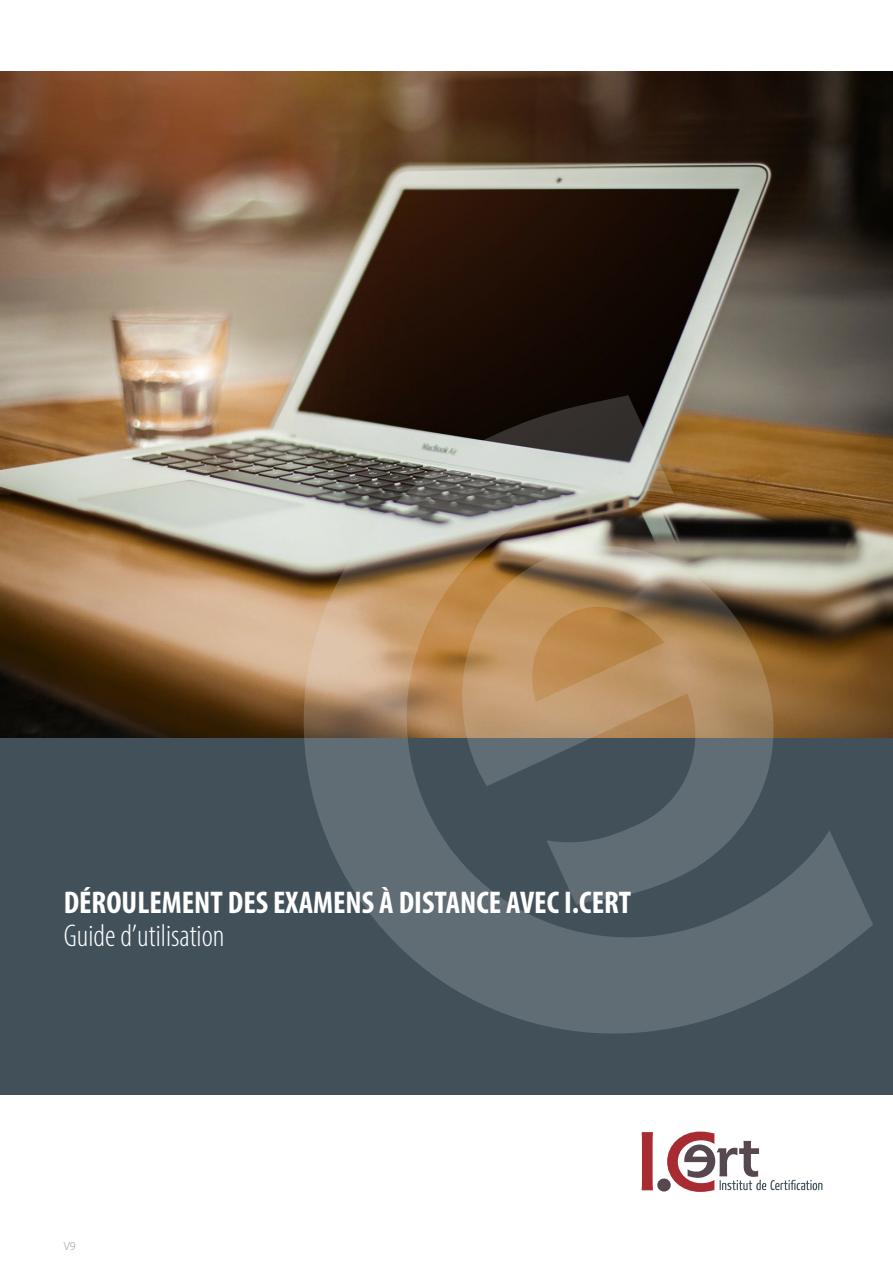
<style>
.page{position:relative;width:893px;height:1263px;background:#fff}
.page>*{position:absolute;margin:0;border:0;box-sizing:border-box;transform-origin:0 0}
.Titre_paragraphe{font:700 condensed 31.5px "Myriad Pro";color:#fff}
.Titre_paragraphe-2{font:300 condensed 31.5px "Myriad Pro";color:#fff}
.t1{font:300 12px "Myriad Pro";color:#95979a}
</style>
<div class="page">
<svg style="left:642px;top:1132px;width:11px;height:58px"></svg>
<div style="left:657px;top:1178px;width:14px;height:13px;background:#574850;border-radius:50%"></div>
<svg style="left:667px;top:1131px;width:155px;height:61px"></svg>
<div style="left:0;top:709px;width:893px;height:385px;background:#425159"></div>
<img style="left:0;top:71px;width:893px;height:666px">
<img style="left:261px;top:395px;width:612px;height:639px">
<p class="Titre_paragraphe" style="left:64px;top:882px;width:569px">DÉROULEMENT DES EXAMENS À DISTANCE AVEC I.CERT</p>
<p class="Titre_paragraphe-2" style="left:64px;top:917px;width:162px">Guide d’utilisation</p>
<p class="t1" style="left:64px;top:1239px;width:13px">V9</p>
</div>
